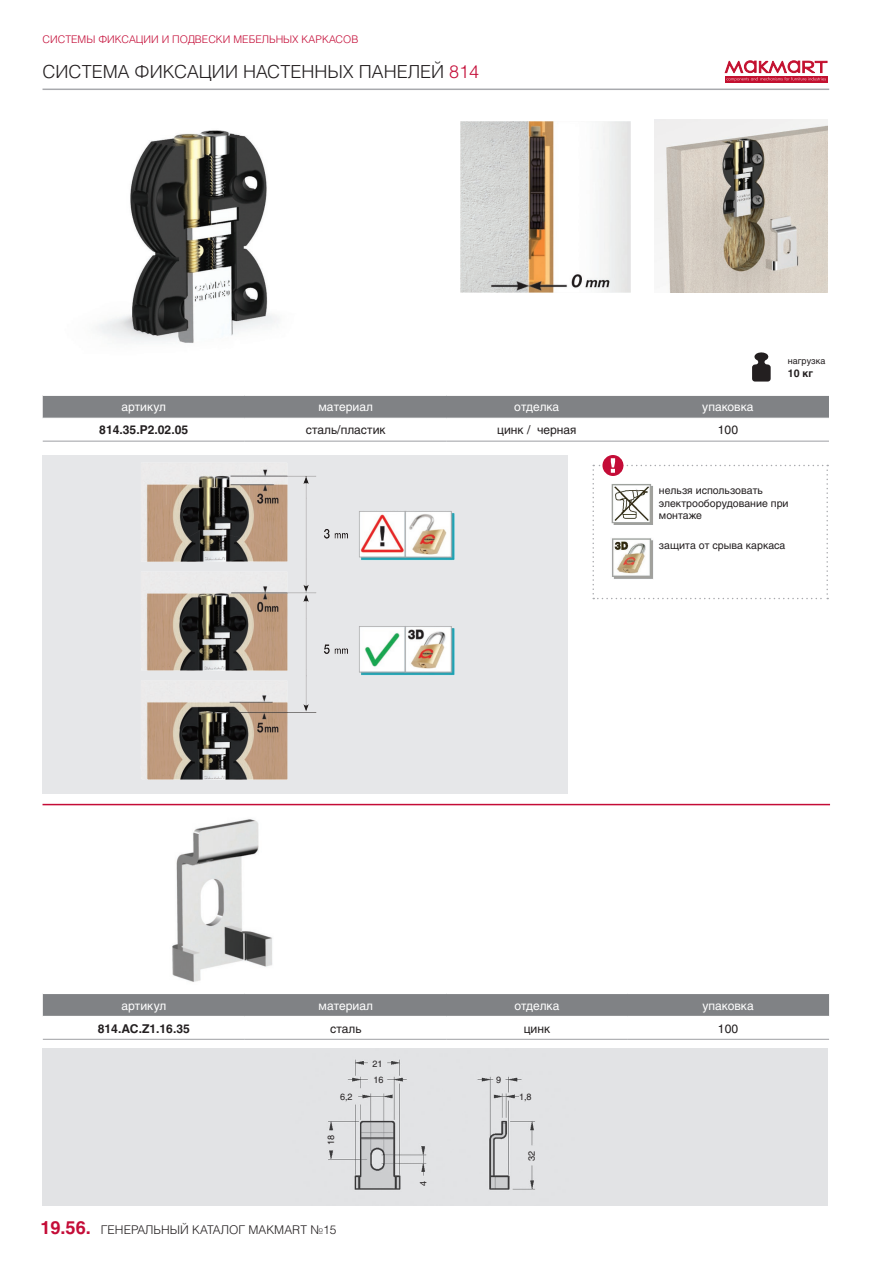
<style>
.page{position:relative;width:893px;height:1263px;background:#fff}
.page>*{position:absolute;margin:0;border:0;box-sizing:border-box;transform-origin:0 0}
.t1{font:300 18px "Helios";color:#231f20}
.t2{font:12px "Helios";color:#fff}
.t3{font:12px "Helios";color:#231f20}
.t4{font:300 12px "Helios";color:#231f20}
.t5{font:700 12px "Helios";color:#231f20}
.t6{font:10.5px/12.6px "Helios";color:#231f20}
.t7{font:300 10.5px "Helios";color:#c40c37}
.t8{font:700 10.5px "Helios";color:#231f20}
.схемы{font:9px "Helios";color:#231f20}
.s1{color:#c40c37}
.s2{font-weight:700;font-size:18px;color:#c40c37}
</style>
<div class="page">
<div style="left:725px;top:76px;width:102px;height:7px;background:#c3102f"></div>
<svg style="left:725px;top:61px;width:102px;height:20px"></svg>
<hr style="left:43px;top:89px;width:786px;height:1px;background:#a8a9ad">
<div style="left:43px;top:455px;width:525px;height:338px;background:#e6e7e9"></div>
<img style="left:99px;top:130px;width:179px;height:213px">
<div style="left:43px;top:396px;width:786px;height:22px;background:#808285"></div>
<hr style="left:43px;top:441px;width:202px;height:1px;background:#a8a9ad">
<hr style="left:245px;top:441px;width:202px;height:1px;background:#a8a9ad">
<hr style="left:447px;top:441px;width:180px;height:1px;background:#a8a9ad">
<hr style="left:627px;top:441px;width:202px;height:1px;background:#a8a9ad">
<div style="left:602px;top:455px;width:21px;height:21px;border:2px solid #c40c37;border-radius:50%"></div>
<svg style="left:592px;top:458px;width:236px;height:141px"></svg>
<img style="left:655px;top:119px;width:173px;height:173px">
<img style="left:147px;top:469px;width:307px;height:311px">
<img style="left:460px;top:122px;width:171px;height:170px">
<hr style="left:43px;top:804px;width:787px;height:1px;background:#c40c37">
<img style="left:172px;top:819px;width:101px;height:163px">
<div style="left:43px;top:1048px;width:785px;height:157px;background:#e2e3e5"></div>
<div style="left:43px;top:994px;width:786px;height:22px;background:#808285"></div>
<hr style="left:43px;top:1039px;width:202px;height:1px;background:#a8a9ad">
<hr style="left:245px;top:1039px;width:202px;height:1px;background:#a8a9ad">
<hr style="left:447px;top:1039px;width:180px;height:1px;background:#a8a9ad">
<hr style="left:627px;top:1039px;width:202px;height:1px;background:#a8a9ad">
<svg style="left:752px;top:352px;width:19px;height:29px"></svg>
<p class="t7" style="left:43px;top:33px;width:317px">СИСТЕМЫ ФИКСАЦИИ И ПОДВЕСКИ МЕБЕЛЬНЫХ КАРКАСОВ</p>
<p class="t1" style="left:43px;top:61px;width:438px">СИСТЕМА ФИКСАЦИИ НАСТЕННЫХ ПАНЕЛЕЙ <span class="s1">814</span></p>
<p class="t2" style="left:121px;top:400px;width:46px">артикул</p>
<p class="t2" style="left:318px;top:400px;width:56px">материал</p>
<p class="t2" style="left:514px;top:400px;width:47px">отделка</p>
<p class="t2" style="left:702px;top:400px;width:53px">упаковка</p>
<p class="t5" style="left:99px;top:423px;width:90px">814.35.P2.02.05</p>
<p class="t3" style="left:306px;top:423px;width:81px">сталь/пластик</p>
<p class="t3" style="left:497px;top:423px;width:81px">цинк / черная</p>
<p class="t3" style="left:718px;top:423px;width:22px">100</p>
<p class="схемы" style="left:788px;top:356px;width:39px">нагрузка</p>
<p class="t8" style="left:788px;top:367px;width:27px">10 кг</p>
<p class="t6" style="left:659px;top:484px;width:131px">нельзя использовать электрооборудование при монтаже</p>
<p class="t6" style="left:659px;top:539px;width:128px">защита от срыва каркаса</p>
<p class="t2" style="left:121px;top:998px;width:46px">артикул</p>
<p class="t2" style="left:319px;top:998px;width:56px">материал</p>
<p class="t2" style="left:514px;top:998px;width:47px">отделка</p>
<p class="t2" style="left:702px;top:998px;width:53px">упаковка</p>
<p class="t5" style="left:98px;top:1021px;width:94px">814.AC.Z1.16.35</p>
<p class="t3" style="left:330px;top:1021px;width:33px">сталь</p>
<p class="t3" style="left:524px;top:1021px;width:28px">цинк</p>
<p class="t3" style="left:718px;top:1021px;width:22px">100</p>
<p class="схемы" style="left:373px;top:1058px;width:12px">21</p>
<p class="схемы" style="left:373px;top:1075px;width:12px">16</p>
<p class="схемы" style="left:496px;top:1075px;width:7px">9</p>
<p class="схемы" style="left:340px;top:1091px;width:14px">6,2</p>
<p class="схемы" style="left:519px;top:1091px;width:14px">1,8</p>
<p class="схемы" style="left:325px;top:1145px;width:12px;rotate:-90deg">18</p>
<p class="t4" style="left:40px;top:1223px;width:298px"><span class="s2">19.56.</span> ГЕНЕРАЛЬНЫЙ КАТАЛОГ МАКМАRТ №15</p>
<p class="схемы" style="left:418px;top:1186px;width:7px;rotate:-90deg">4</p>
<p class="схемы" style="left:526px;top:1161px;width:12px;rotate:-90deg">32</p>
</div>
